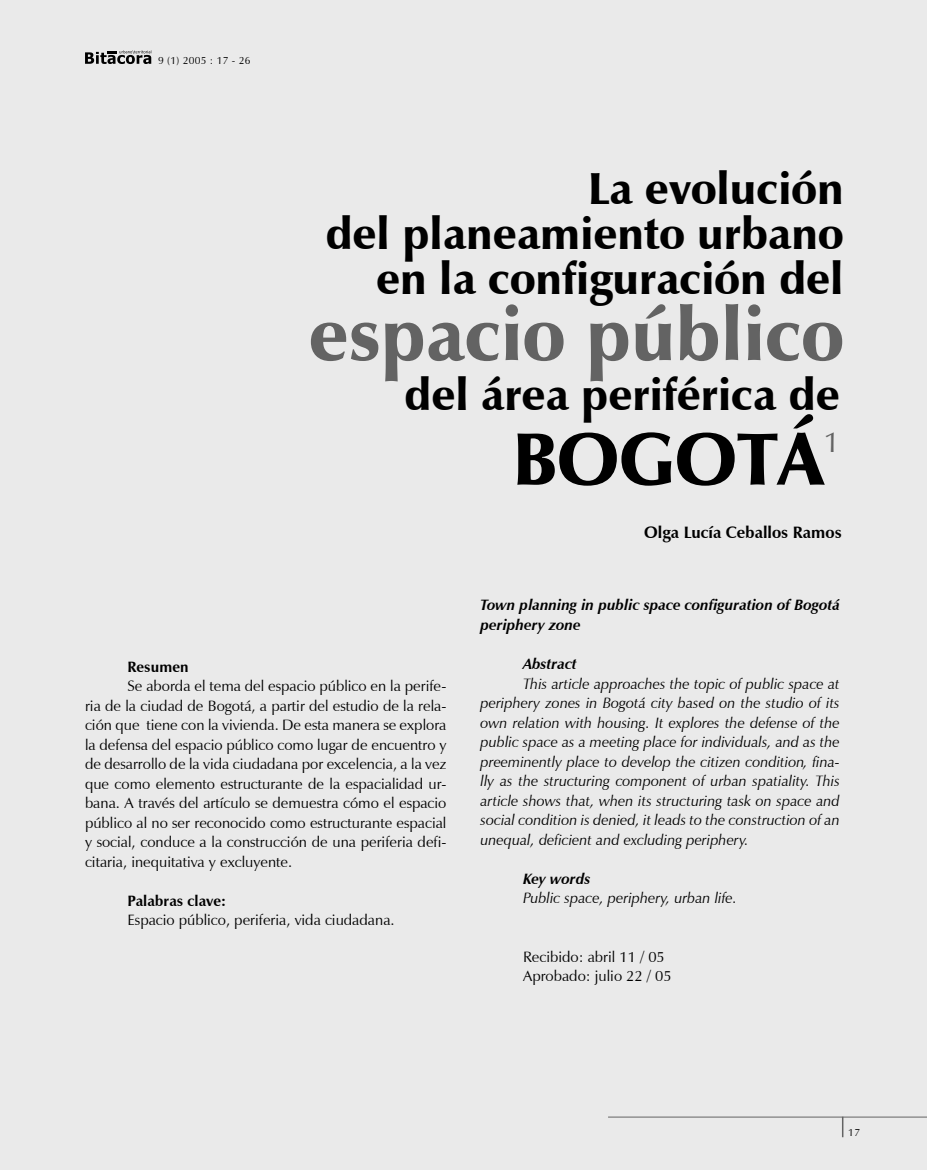
<style>
.page{position:relative;width:927px;height:1170px;background:#fff}
.page>*{position:absolute;margin:0;border:0;box-sizing:border-box;transform-origin:0 0}
.titulos_artículo{font:900 75px "Zapf Humanist 601 BT";color:#636363}
.titulos_artículo-2{font:900 75px "Zapf Humanist 601 BT";color:#000}
.titulos_artículo-3{font:900 45px "Zapf Humanist 601 BT";color:#000}
.titulos_artículo-4{font:29.25px "Zapf Humanist 601 BT";color:#636363}
.datos_autor{font:700 16.5px "Zapf Humanist 601 BT";color:#000}
.pal_texto{font:15px/19.5px "Zapf Humanist 601 BT";color:#000;text-align:justify}
.pal_abstract{font:italic 15px/19.5px "Zapf Humanist 601 BT";color:#000;text-align:justify}
.pal_abstract-2{font:italic 700 15px/19.5px "Zapf Humanist 601 BT";color:#000}
.pal_abstract-3{font:15px "Zapf Humanist 601 BT";color:#000}
.pal_texto-2{font:700 15px "Zapf Humanist 601 BT";color:#000}
.pa_folio{font:10.5px "Zapf Humanist 601 BT";letter-spacing:.025em;color:#000}
</style>
<div class="page">
<div style="left:0;top:0;width:927px;height:1169px;background:#eaeaea"></div>
<hr style="left:608px;top:1116px;width:319px;height:1px;background:#636363">
<svg style="left:842px;top:1116px;width:1px;height:21px"></svg>
<svg style="left:85px;top:50px;width:66px;height:14px"></svg>
<p class="pa_folio" style="left:158px;top:54px;width:94px">9 (1) 2005 : 17 - 26</p>
<p class="titulos_artículo-3" style="left:588px;top:161px;width:257px">La evolución</p>
<p class="titulos_artículo-3" style="left:325px;top:206px;width:520px">del planeamiento urbano</p>
<p class="titulos_artículo-3" style="left:376px;top:251px;width:469px">en la configuración del</p>
<p class="titulos_artículo" style="left:308px;top:288px;width:537px">espacio público</p>
<p class="titulos_artículo-3" style="left:404px;top:366px;width:437px">del área periférica de</p>
<p class="titulos_artículo-2" style="left:512px;top:412px;width:313px">BOGOTÁ</p>
<p class="titulos_artículo-4" style="left:824px;top:423px;width:18px">1</p>
<p class="datos_autor" style="left:644px;top:522px;width:199px">Olga Lucía Ceballos Ramos</p>
<p class="pal_texto-2" style="left:128px;top:657px;width:62px">Resumen</p>
<p class="pal_texto" style="left:85px;top:676px;width:363px;text-indent:43px">Se aborda el tema del espacio público en la perife&shy;ria de la ciudad de Bogotá, a partir del estudio de la rela&shy;ción que tiene con la vivienda. De esta manera se explora la defensa del espacio público como lugar de encuentro y de desarrollo de la vida ciudadana por excelencia, a la vez que como elemento estructurante de la espacialidad ur&shy;bana. A través del artículo se demuestra cómo el espacio público al no ser reconocido como estructurante espacial y social, conduce a la construcción de una periferia defi&shy;citaria, inequitativa y excluyente.</p>
<p class="pal_texto-2" style="left:128px;top:891px;width:100px">Palabras clave:</p>
<p class="pal_texto" style="left:128px;top:910px;width:269px">Espacio público, periferia, vida ciudadana.</p>
<p class="pal_abstract-2" style="left:480px;top:595px;width:361px">Town planning in public space configuration of Bogotá periphery zone</p>
<p class="pal_abstract-2" style="left:523px;top:654px;width:55px">Abstract</p>
<p class="pal_abstract" style="left:480px;top:673px;width:361px;text-indent:43px">This article approaches the topic of public space at periphery zones in Bogotá city based on the studio of its own relation with housing. It explores the defense of the public space as a meeting place for individuals, and as the preeminently place to develop the citizen condition, fina&shy;lly as the structuring component of urban spatiality. This article shows that, when its structuring task on space and social condition is denied, it leads to the construction of an unequal, deficient and excluding periphery.</p>
<p class="pal_abstract-2" style="left:523px;top:868px;width:69px">Key words</p>
<p class="pal_abstract" style="left:523px;top:888px;width:215px">Public space, periphery, urban life.</p>
<p class="pal_abstract-3" style="left:523px;top:947px;width:143px">Recibido: abril 11 / 05</p>
<p class="pal_abstract-3" style="left:523px;top:966px;width:150px">Aprobado: julio 22 / 05</p>
<p class="pa_folio" style="left:848px;top:1125px;width:13px">17</p>
</div>
